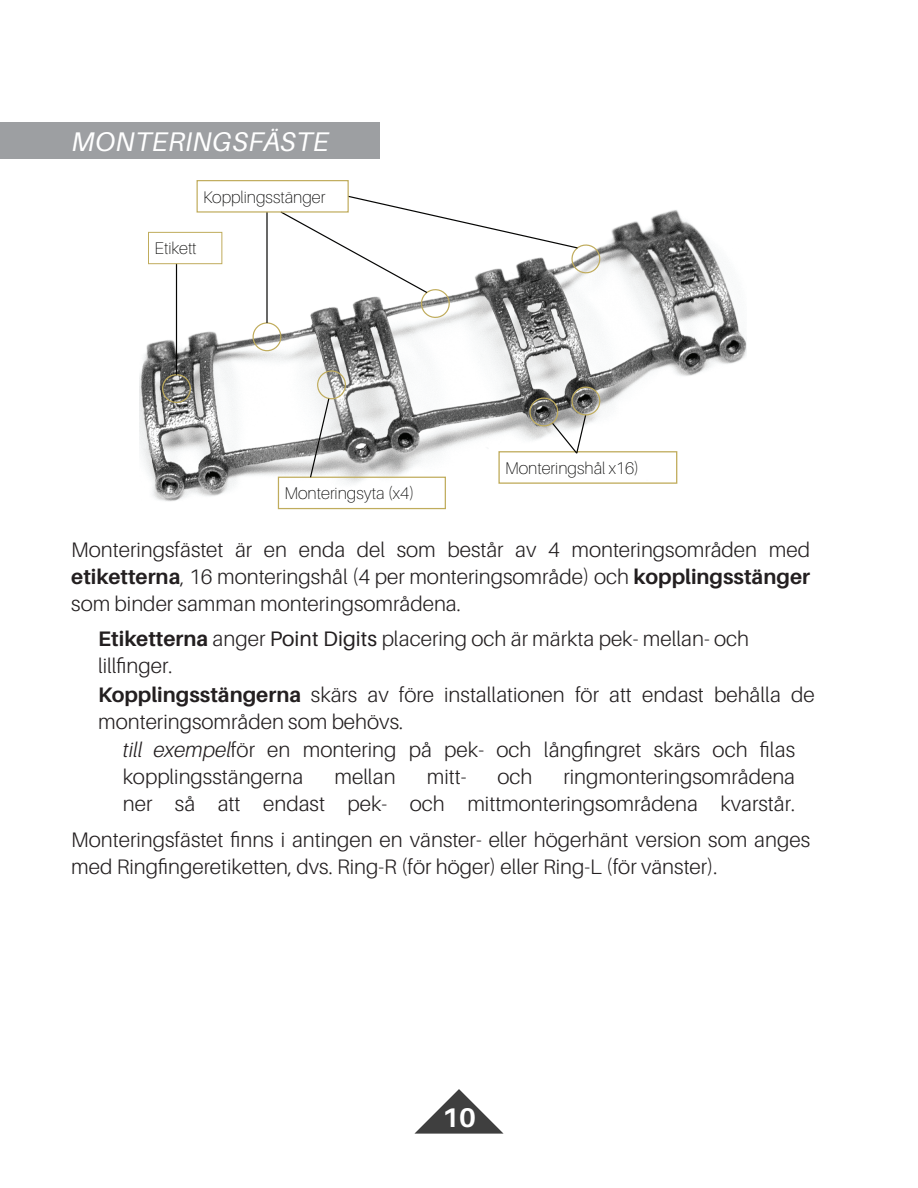
<style>
.page{position:relative;width:918px;height:1188px;background:#fff}
.page>*{position:absolute;margin:0;border:0;box-sizing:border-box;transform-origin:0 0}
.t1{font:italic 27px "Aileron";letter-spacing:.01em;color:#fff}
.Paragraph_Style_1{font:700 27px "Aileron";color:#fff}
.t2{font:300 21px/27px "Aileron";color:#231f20}
.t3{font:100 16.8px "Aileron";color:#050504}
.s1{font-weight:700}
.s2{font-weight:400}
.s3{font-style:italic}
</style>
<div class="page">
<div style="left:0;top:122px;width:379px;height:37px;background:#9d9fa2"></div>
<svg style="left:414px;top:1089px;width:90px;height:45px"></svg>
<img style="left:139px;top:180px;width:608px;height:330px">
<div style="left:253px;top:322px;width:28px;height:29px;border:1px solid #c0ac5c;border-radius:50%"></div>
<hr style="left:266px;top:212px;width:2px;height:111px;background:#050504">
<svg style="left:279px;top:195px;width:323px;height:126px"></svg>
<div style="left:162px;top:374px;width:29px;height:29px;border:1px solid #c0ac5c;border-radius:50%"></div>
<hr style="left:176px;top:264px;width:1px;height:111px;background:#050504">
<div style="left:148px;top:232px;width:74px;height:32px;border:1px solid #c0ac5c"></div>
<div style="left:317px;top:370px;width:29px;height:29px;border:1px solid #c0ac5c;border-radius:50%"></div>
<div style="left:278px;top:477px;width:168px;height:32px;border:1px solid #c0ac5c"></div>
<svg style="left:309px;top:397px;width:21px;height:82px"></svg>
<div style="left:498px;top:451px;width:179px;height:33px;border:1px solid #c0ac5c"></div>
<svg style="left:527px;top:384px;width:75px;height:71px"></svg>
<div style="left:197px;top:180px;width:152px;height:33px;border:1px solid #c0ac5c"></div>
<p class="t1" style="left:71px;top:127px;width:259px">MONTERINGSFÄSTE</p>
<p class="t3" style="left:203px;top:188px;width:124px">Kopplingsstänger</p>
<p class="t3" style="left:155px;top:239px;width:44px">Etikett</p>
<p class="t3" style="left:284px;top:484px;width:131px">Monteringsyta (x4)</p>
<p class="t3" style="left:505px;top:459px;width:136px">Monteringshål x16)</p>
<p class="t2" style="left:71px;top:536px;width:740px;text-align:justify">Monteringsfästet är en enda del som består av 4 monteringsområden med <span class="s1">etiketterna</span>, 16 monteringshål (4 per monteringsområde) och <span class="s1">kopplingsstänger </span>som binder samman monteringsområdena.</p>
<p class="t2" style="left:98px;top:625px;width:652px"><span class="s1">Etiketterna</span> anger <span class="s2">Point Digits</span> placering och är märkta pek- mellan- och lillfinger.</p>
<p class="t2" style="left:98px;top:681px;width:718px"><span class="s1">Kopplingsstängerna</span> skärs av före installationen för att endast behålla de monteringsområden som behövs.</p>
<p class="t2" style="left:123px;top:736px;width:674px"><span class="s3">till exempel</span>för en montering på pek- och långfingret skärs och filas kopplingsstängerna</p>
<p class="t2" style="left:334px;top:763px;width:63px">mellan</p>
<p class="t2" style="left:427px;top:763px;width:41px">mitt-</p>
<p class="t2" style="left:497px;top:763px;width:37px">och</p>
<p class="t2" style="left:123px;top:763px;width:674px;text-align:right">ringmonteringsområdena<br>ner så att endast pek- och mittmonteringsområdena kvarstår.</p>
<p class="t2" style="left:71px;top:826px;width:740px">Monteringsfästet finns i antingen en vänster- eller högerhänt version som anges med Ringfingeretiketten, dvs. Ring-R (för höger) eller Ring-L (för vänster).</p>
<p class="Paragraph_Style_1" style="left:442px;top:1102px;width:35px">10</p>
</div>
